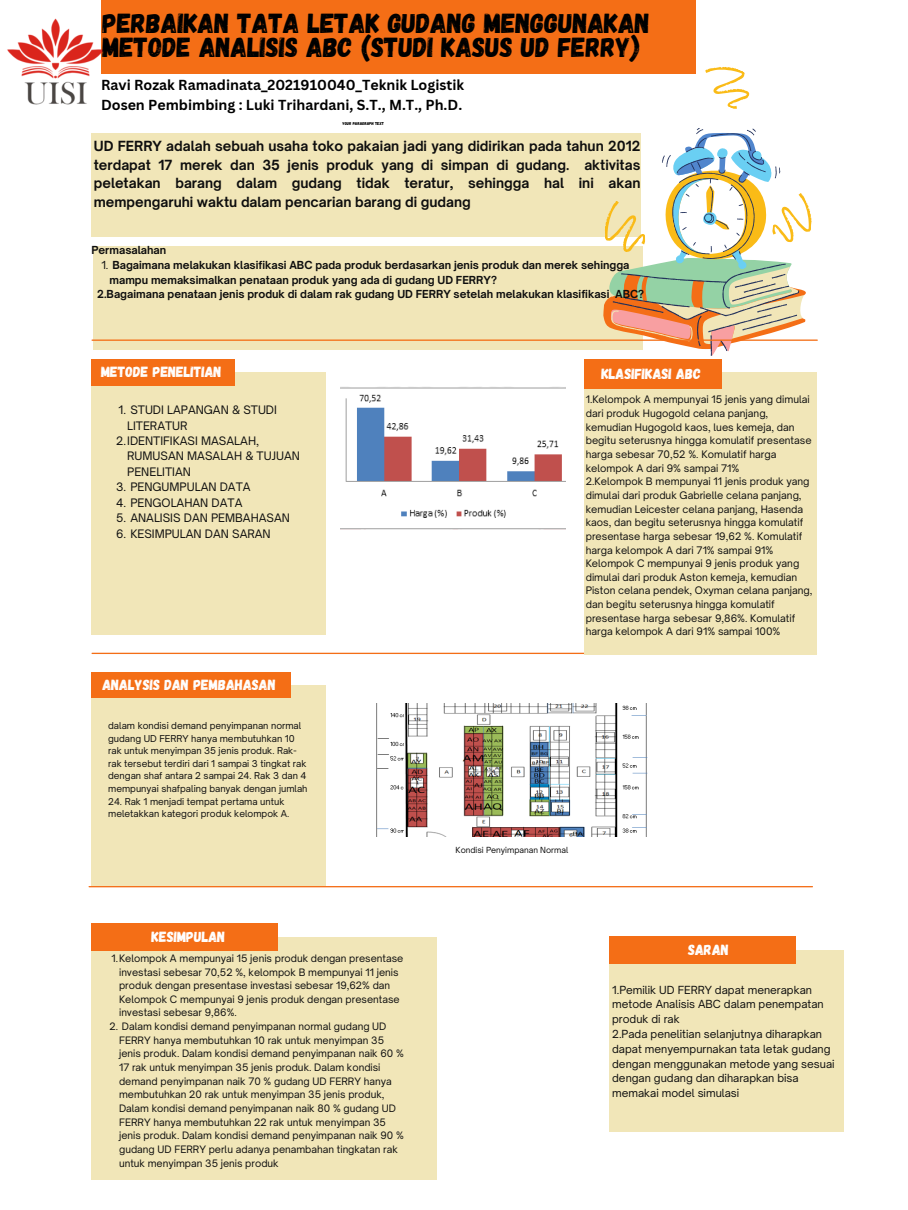
<style>
.page{position:relative;width:908px;height:1210px;background:#fff}
.page>*{position:absolute;margin:0;border:0;box-sizing:border-box;transform-origin:0 0}
.t1{font:27.47px/23.6px "Gagalin";color:#000}
.t2{font:14.7px "Gagalin";color:#fff}
.t3{font:700 14.14px "Canva Sans";color:#000}
.t4{font:700 13.4px/18.6px "Open Sauce One";color:#0e0e0e;text-align:justify}
.t5{font:11.2px/15.5px "Open Sauce One";color:#0e0e0e}
.t6{font:10.67px/14.8px "Open Sauce One";color:#0e0e0e}
.t7{font:700 10.61px/14.7px "Open Sauce One";color:#0e0e0e}
.t8{font:9.94px/13.6px "Open Sauce One";color:#0e0e0e}
.t9{font:9.8px/13.6px "Open Sauce One";color:#0e0e0e}
.t10{font:9.1px/12.6px "Open Sauce One";color:#0e0e0e}
.t11{font:8.05px "Open Sauce One";color:#0e0e0e}
.t12{font:4.2px "Gagalin";color:#000}
.s1{font-weight:400}
</style>
<div class="page">
<div style="left:91px;top:134px;width:549px;height:103px;background:#f1e6b8"></div>
<div style="left:101px;top:0;width:594px;height:74px;background:#f46e16"></div>
<hr style="left:89px;top:886px;width:723px;height:1px;background:#f46e16">
<hr style="left:92px;top:653px;width:724px;height:1px;background:#f46e16">
<div style="left:584px;top:372px;width:233px;height:282px;background:#f1e6b8"></div>
<div style="left:91px;top:372px;width:234px;height:262px;background:#f1e6b8"></div>
<div style="left:91px;top:359px;width:144px;height:26px;background:#f46e16"></div>
<div style="left:584px;top:359px;width:137px;height:30px;background:#f46e16"></div>
<div style="left:91px;top:686px;width:234px;height:200px;background:#f1e6b8"></div>
<div style="left:91px;top:672px;width:200px;height:26px;background:#f46e16"></div>
<div style="left:91px;top:937px;width:346px;height:242px;background:#f1e6b8"></div>
<div style="left:91px;top:923px;width:187px;height:27px;background:#f46e16"></div>
<div style="left:94px;top:247px;width:548px;height:103px;background:#f1e6b8"></div>
<svg style="left:601px;top:57px;width:211px;height:299px"></svg>
<hr style="left:92px;top:339px;width:725px;height:2px;background:#f46e16">
<img style="left:7px;top:18px;width:97px;height:87px">
<img style="left:376px;top:703px;width:271px;height:133px">
<img style="left:340px;top:387px;width:225px;height:143px">
<div style="left:609px;top:950px;width:234px;height:182px;background:#f1e6b8"></div>
<div style="left:609px;top:936px;width:186px;height:27px;background:#f46e16"></div>
<p class="t1" style="left:102px;top:10px;width:548px">PERBAIKAN TATA LETAK GUDANG MENGGUNAKAN<br>METODE ANALISIS ABC (STUDI KASUS UD FERRY)</p>
<p class="t3" style="left:101px;top:75px;width:364px">Ravi Rozak Ramadinata_2021910040_Teknik Logistik</p>
<p class="t3" style="left:101px;top:95px;width:362px">Dosen Pembimbing : Luki Trihardani, S.T., M.T., Ph.D.</p>
<p class="t12" style="left:342px;top:121px;width:43px">YOUR PARAGRAPH TEXT</p>
<p class="t4" style="left:94px;top:137px;width:548px">UD FERRY adalah sebuah usaha toko pakaian jadi yang didirikan pada tahun 2012 terdapat 17 merek dan 35 jenis produk yang di simpan di gudang. aktivitas peletakan barang dalam gudang tidak teratur, sehingga hal ini akan mempengaruhi waktu dalam pencarian barang di gudang</p>
<p class="t7" style="left:91px;top:243px;width:76px">Permasalahan</p>
<p class="t7" style="left:97px;top:287px;width:548px">2.Bagaimana penataan jenis produk di dalam rak gudang UD FERRY setelah melakukan klasifikasi ABC?</p>
<p class="t7" style="left:109px;top:257px;width:521px;text-indent:-8px"><span class="s1">1.</span> Bagaimana melakukan klasifikasi ABC pada produk berdasarkan jenis produk dan merek sehingga mampu memaksimalkan penataan produk yang ada di gudang UD FERRY?</p>
<p class="t2" style="left:101px;top:362px;width:122px">METODE PENELITIAN</p>
<p class="t5" style="left:127px;top:402px;width:151px;text-indent:-9px">1. STUDI LAPANGAN &amp; STUDI<br>LITERATUR</p>
<p class="t5" style="left:127px;top:433px;width:174px;text-indent:-11px">2.IDENTIFIKASI MASALAH,<br>RUMUSAN MASALAH &amp; TUJUAN<br>PENELITIAN</p>
<p class="t5" style="left:116px;top:479px;width:136px">3. PENGUMPULAN DATA</p>
<p class="t5" style="left:116px;top:495px;width:128px">4. PENGOLAHAN DATA</p>
<p class="t5" style="left:116px;top:510px;width:175px">5. ANALISIS DAN PEMBAHASAN</p>
<p class="t5" style="left:116px;top:526px;width:156px">6. KESIMPULAN DAN SARAN</p>
<p class="t2" style="left:102px;top:675px;width:175px">ANALYSIS DAN PEMBAHASAN</p>
<p class="t10" style="left:108px;top:719px;width:201px">dalam kondisi demand penyimpanan normal gudang UD FERRY hanya membutuhkan 10 rak untuk menyimpan 35 jenis produk. Rak&shy;rak tersebut terdiri dari 1 sampai 3 tingkat rak dengan shaf antara 2 sampai 24. Rak 3 dan 4 mempunyai shafpaling banyak dengan jumlah</p>
<p class="t10" style="left:108px;top:795px;width:182px">24. Rak 1 menjadi tempat pertama untuk meletakkan kategori produk kelompok A.</p>
<p class="t2" style="left:152px;top:927px;width:75px">KESIMPULAN</p>
<p class="t9" style="left:119px;top:951px;width:286px;text-indent:-8px">1.Kelompok A mempunyai 15 jenis produk dengan presentase investasi sebesar 70,52 %, kelompok B mempunyai 11 jenis produk dengan presentase investasi sebesar 19,62% dan Kelompok C mempunyai 9 jenis produk dengan presentase investasi sebesar 9,86%.</p>
<p class="t9" style="left:119px;top:1019px;width:286px;text-indent:-10px">2. Dalam kondisi demand penyimpanan normal gudang UD FERRY hanya membutuhkan 10 rak untuk menyimpan 35 jenis produk. Dalam kondisi demand penyimpanan naik 60 % 17 rak untuk menyimpan 35 jenis produk. Dalam kondisi demand penyimpanan naik 70 % gudang UD FERRY hanya membutuhkan 20 rak untuk menyimpan 35 jenis produk, Dalam kondisi demand penyimpanan naik 80 % gudang UD FERRY hanya membutuhkan 22 rak untuk menyimpan 35 jenis produk. Dalam kondisi demand penyimpanan naik 90 % gudang UD FERRY perlu adanya penambahan tingkatan rak untuk menyimpan 35 jenis produk</p>
<p class="t2" style="left:601px;top:364px;width:101px">KLASIFIKASI ABC</p>
<p class="t8" style="left:585px;top:393px;width:227px">1.Kelompok A mempunyai 15 jenis yang dimulai dari produk Hugogold celana panjang, kemudian Hugogold kaos, lues kemeja, dan begitu seterusnya hingga komulatif presentase harga sebesar 70,52 %. Komulatif harga kelompok A dari 9% sampai 71%</p>
<p class="t8" style="left:585px;top:474px;width:225px">2.Kelompok B mempunyai 11 jenis produk yang dimulai dari produk Gabrielle celana panjang, kemudian Leicester celana panjang, Hasenda kaos, dan begitu seterusnya hingga komulatif presentase harga sebesar 19,62 %. Komulatif harga kelompok A dari 71% sampai 91%</p>
<p class="t8" style="left:585px;top:556px;width:228px">Kelompok C mempunyai 9 jenis produk yang dimulai dari produk Aston kemeja, kemudian Piston celana pendek, Oxyman celana panjang, dan begitu seterusnya hingga komulatif presentase harga sebesar 9,86%. Komulatif harga kelompok A dari 91% sampai 100%</p>
<p class="t11" style="left:455px;top:845px;width:114px">Kondisi Penyimpanan Normal</p>
<p class="t2" style="left:687px;top:940px;width:42px">SARAN</p>
<p class="t6" style="left:612px;top:982px;width:213px">1.Pemilik UD FERRY dapat menerapkan metode Analisis ABC dalam penempatan produk di rak</p>
<p class="t6" style="left:612px;top:1026px;width:224px">2.Pada penelitian selanjutnya diharapkan dapat menyempurnakan tata letak gudang dengan menggunakan metode yang sesuai dengan gudang dan diharapkan bisa memakai model simulasi</p>
</div>
